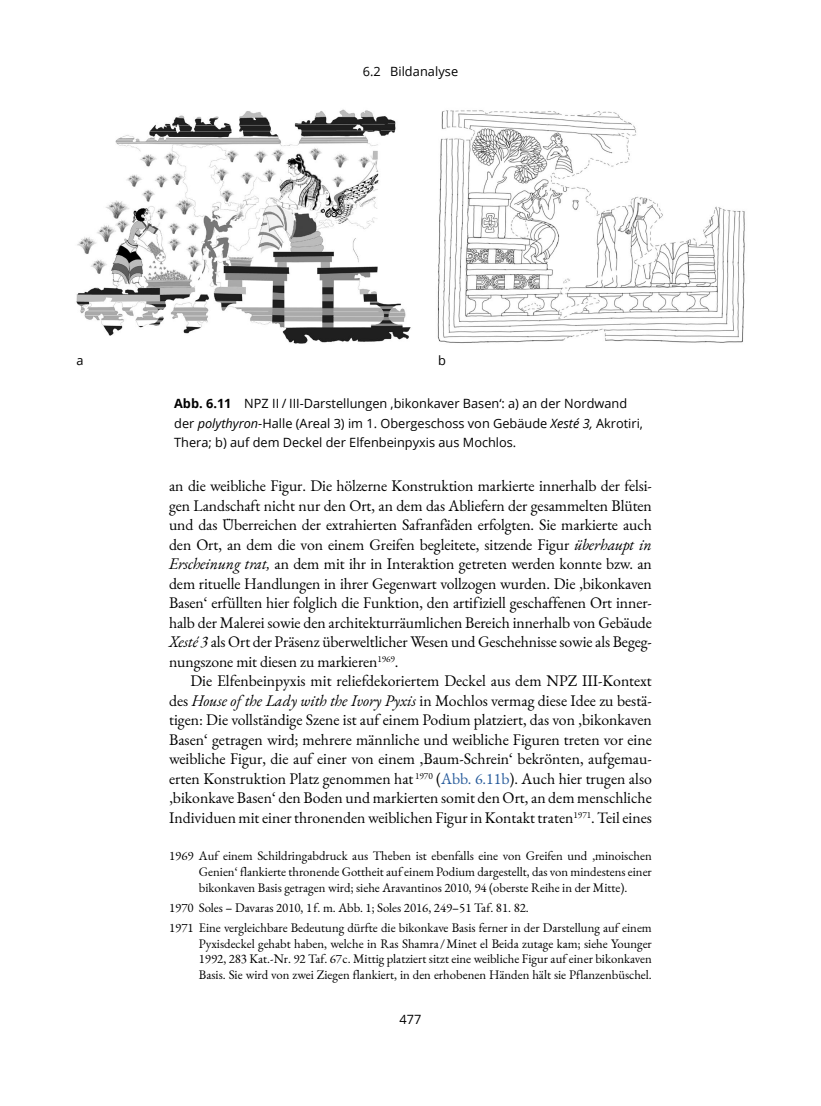
<style>
.page{position:relative;width:821px;height:1106px;background:#fff}
.page>*{position:absolute;margin:0;border:0;box-sizing:border-box;transform-origin:0 0}
.Fließtext_mit_Einzug{font:15.75px/19.5px "EB Garamond";letter-spacing:-.005em;color:#000;text-align:justify}
.Fußnoten-vierstellig{font:12.75px/15.8px "EB Garamond";color:#000;text-align:justify}
.Legende{font:12.75px/19.5px "Open Sans";color:#000}
.Abbildung_Buchstabe{font:12.75px "Open Sans";color:#000}
.s1{font-weight:700}
.s2{font-style:italic}
.s3{color:#275b9b}
</style>
<div class="page">
<img style="left:76px;top:109px;width:669px;height:235px">
<p class="Legende" style="left:363px;top:61px;width:97px">6.2 Bildanalyse</p>
<p class="Abbildung_Buchstabe" style="left:77px;top:351px;width:9px">a</p>
<p class="Abbildung_Buchstabe" style="left:438px;top:351px;width:9px">b</p>
<p class="Legende" style="left:174px;top:393px;width:470px"><span class="s1">Abb. 6.11</span> NPZ II / III-Darstellungen ‚bikonkaver Basen‘: a) an der Nordwand der <span class="s2">polythyron</span>-Halle (Areal 3) im 1. Obergeschoss von Gebäude <span class="s2">Xesté 3,</span> Akrotiri,<br>Thera; b) auf dem Deckel der Elfenbeinpyxis aus Mochlos.</p>
<p class="Fließtext_mit_Einzug" style="left:169px;top:476px;width:484px">an die weibliche Figur. Die hölzerne Konstruktion markierte innerhalb der felsi&shy;gen Landschaft nicht nur den Ort, an dem das Abliefern der gesammelten Blüten und das Überreichen der extrahierten Safranfäden erfolgten. Sie markierte auch den Ort, an dem die von einem Greifen begleitete, sitzende Figur <span class="s2">überhaupt in Erscheinung trat,</span> an dem mit ihr in Interaktion getreten werden konnte bzw. an dem rituelle Handlungen in ihrer Gegenwart vollzogen wurden. Die ‚bikonkaven Basen‘ erfüllten hier folglich die Funktion, den artifiziell geschaffenen Ort inner&shy;halb der Malerei sowie den architekturräumlichen Bereich innerhalb von Gebäude <span class="s2">Xesté 3</span> als Ort der Präsenz überweltlicher Wesen und Geschehnisse sowie als Begeg&shy;nungszone mit diesen zu markieren<sup>1969</sup>.</p>
<p class="Fließtext_mit_Einzug" style="left:169px;top:671px;width:484px;text-indent:21px">Die Elfenbeinpyxis mit reliefdekoriertem Deckel aus dem NPZ III-Kontext des <span class="s2">House of the Lady with the Ivory Pyxis</span> in Mochlos vermag diese Idee zu bestä&shy;tigen: Die vollständige Szene ist auf einem Podium platziert, das von ‚bikonkaven Basen‘ getragen wird; mehrere männliche und weibliche Figuren treten vor eine weibliche Figur, die auf einer von einem ‚Baum-Schrein‘ bekrönten, aufgemau&shy;erten Konstruktion Platz genommen hat <sup>1970</sup> (<span class="s3">Abb. 6.11 b</span>). Auch hier trugen also ‚bikonkave Basen‘ den Boden und markierten somit den Ort, an dem menschliche Individuen mit einer thronenden weiblichen Figur in Kontakt traten<sup>1971</sup>. Teil eines</p>
<p class="Fußnoten-vierstellig" style="left:199px;top:848px;width:454px;text-indent:-30px">1969 Auf einem Schildringabdruck aus Theben ist ebenfalls eine von Greifen und ‚minoischen Genien‘ flankierte thronende Gottheit auf einem Podium dargestellt, das von mindestens einer bikonkaven Basis getragen wird; siehe Aravantinos 2010, 94 (oberste Reihe in der Mitte).</p>
<p class="Fußnoten-vierstellig" style="left:169px;top:899px;width:361px">1970 Soles – Davaras 2010, 1 f. m. Abb. 1; Soles 2016, 249–51 Taf. 81. 82.</p>
<p class="Fußnoten-vierstellig" style="left:199px;top:919px;width:454px;text-indent:-30px">1971 Eine vergleichbare Bedeutung dürfte die bikonkave Basis ferner in der Darstellung auf einem Pyxisdeckel gehabt haben, welche in Ras Shamra / Minet el Beida zutage kam; siehe Younger 1992, 283 Kat.-Nr. 92 Taf. 67 c. Mittig platziert sitzt eine weibliche Figur auf einer bikonkaven Basis. Sie wird von zwei Ziegen flankiert, in den erhobenen Händen hält sie Pflanzenbüschel.</p>
<p class="Legende" style="left:399px;top:1009px;width:24px">477</p>
</div>
